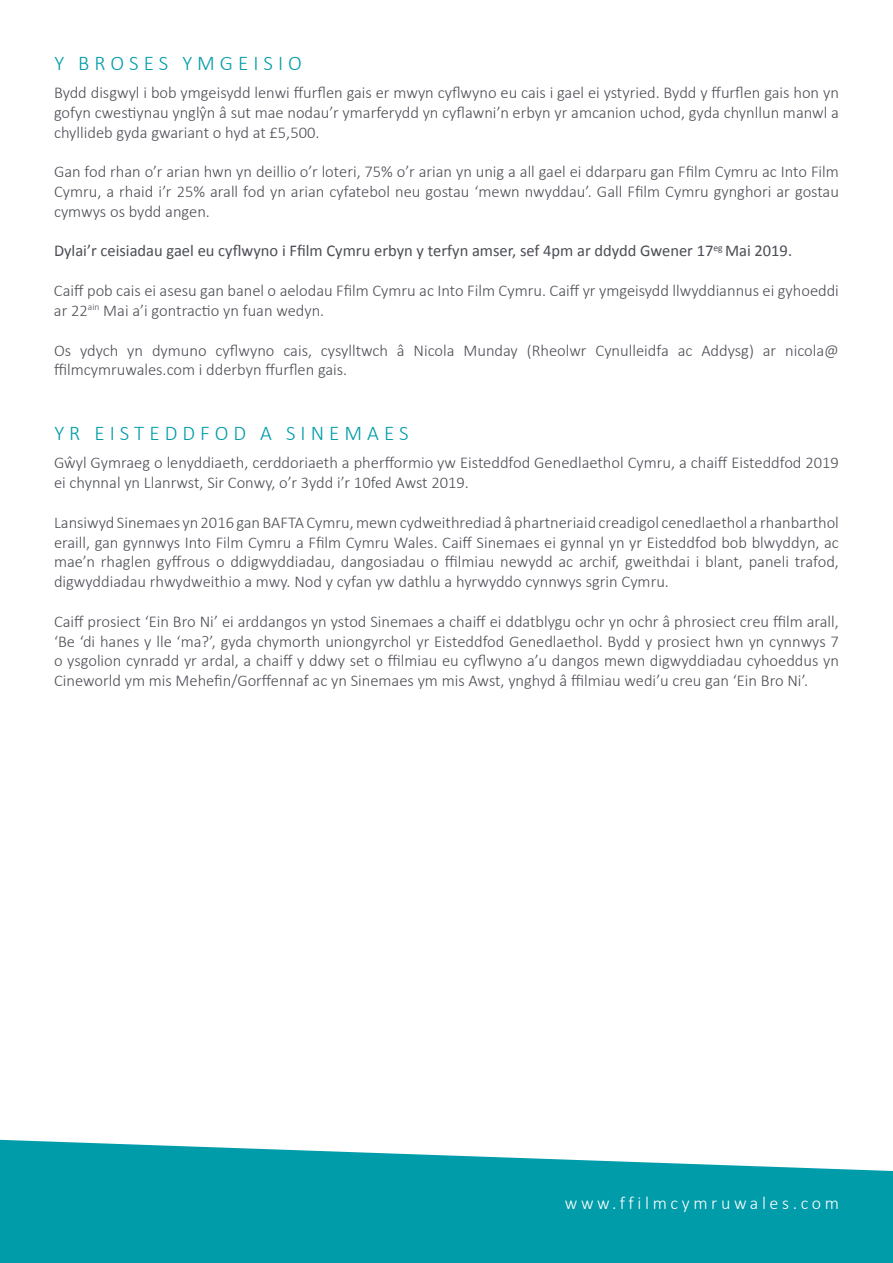
<style>
.page{position:relative;width:893px;height:1263px;background:#fff}
.page>*{position:absolute;margin:0;border:0;box-sizing:border-box;transform-origin:0 0}
.t1{font:300 21px "Calibri";letter-spacing:.24em;color:#009ca9}
.t2{font:300 18px "Calibri";letter-spacing:.2em;color:#fff}
.t3{font:300 16.5px/19.8px "Calibri";color:#4c4e55;text-align:justify}
.t4{font:16.5px "Calibri";color:#4c4e55}
</style>
<div class="page">
<svg style="left:0;top:1140px;width:893px;height:123px;background:#20a8b3"></svg>
<p class="t1" style="left:54px;top:50px;width:89px">Y Br oses</p>
<p class="t1" style="left:182px;top:50px;width:30px">Ymgeisi</p>
<p class="t1" style="left:288px;top:50px;width:15px">o</p>
<p class="t3" style="left:54px;top:83px;width:786px">Bydd disgwyl i bob ymgeisydd lenwi ffurflen gais er mwyn cyflwyno eu cais i gael ei ystyried. Bydd y ffurflen gais hon yn gofyn cwestiynau ynglŷn â sut mae nodau’r ymarferydd yn cyflawni’n erbyn yr amcanion uchod, gyda chynllun manwl a chyllideb gyda gwariant o hyd at £5,500.</p>
<p class="t3" style="left:54px;top:162px;width:786px">Gan fod rhan o’r arian hwn yn deillio o’r loteri, 75% o’r arian yn unig a all gael ei ddarparu gan Ffilm Cymru ac Into Film Cymru, a rhaid i’r 25% arall fod yn arian cyfatebol neu gostau ‘mewn nwyddau’. Gall Ffilm Cymru gynghori ar gostau cymwys os bydd angen.</p>
<p class="t4" style="left:54px;top:240px;width:740px">Dylai’r ceisiadau gael eu cyflwyno i Ffilm Cymru erbyn y terfyn amser, sef 4pm ar ddydd Gwener 17<sup>eg</sup> Mai 2019.</p>
<p class="t3" style="left:54px;top:281px;width:786px">Caiff pob cais ei asesu gan banel o aelodau Ffilm Cymru ac Into Film Cymru. Caiff yr ymgeisydd llwyddiannus ei gyhoeddi ar 22<sup>ain</sup> Mai a’i gontractio yn fuan wedyn.</p>
<p class="t3" style="left:54px;top:340px;width:786px">Os ydych yn dymuno cyflwyno cais, cysylltwch â Nicola Munday (Rheolwr Cynulleidfa ac Addysg) ar nicola@ ffilmcymruwales.com i dderbyn ffurflen gais.</p>
<p class="t1" style="left:54px;top:420px;width:71px">Yr Eisteddf</p>
<p class="t1" style="left:215px;top:420px;width:102px">od a Sinemaes</p>
<p class="t3" style="left:54px;top:453px;width:786px">Gŵyl Gymraeg o lenyddiaeth, cerddoriaeth a pherfformio yw Eisteddfod Genedlaethol Cymru, a chaiff Eisteddfod 2019 ei chynnal yn Llanrwst, Sir Conwy, o’r 3ydd i’r 10fed Awst 2019.</p>
<p class="t3" style="left:54px;top:512px;width:786px">Lansiwyd Sinemaes yn 2016 gan BAFTA Cymru, mewn cydweithrediad â phartneriaid creadigol cenedlaethol a rhanbarthol eraill, gan gynnwys Into Film Cymru a Ffilm Cymru Wales. Caiff Sinemaes ei gynnal yn yr Eisteddfod bob blwyddyn, ac mae’n rhaglen gyffrous o ddigwyddiadau, dangosiadau o ffilmiau newydd ac archif, gweithdai i blant, paneli trafod, digwyddiadau rhwydweithio a mwy. Nod y cyfan yw dathlu a hyrwyddo cynnwys sgrin Cymru.</p>
<p class="t3" style="left:54px;top:611px;width:786px">Caiff prosiect ‘Ein Bro Ni’ ei arddangos yn ystod Sinemaes a chaiff ei ddatblygu ochr yn ochr â phrosiect creu ffilm arall, ‘Be ‘di hanes y lle ‘ma?’, gyda chymorth uniongyrchol yr Eisteddfod Genedlaethol. Bydd y prosiect hwn yn cynnwys 7 o ysgolion cynradd yr ardal, a chaiff y ddwy set o ffilmiau eu cyflwyno a’u dangos mewn digwyddiadau cyhoeddus yn Cineworld ym mis Mehefin/Gorffennaf ac yn Sinemaes ym mis Awst, ynghyd â ffilmiau wedi’u creu gan ‘Ein Bro Ni’.</p>
<p class="t2" style="left:565px;top:1192px;width:276px">www.ffilmcymruwales.com</p>
</div>
